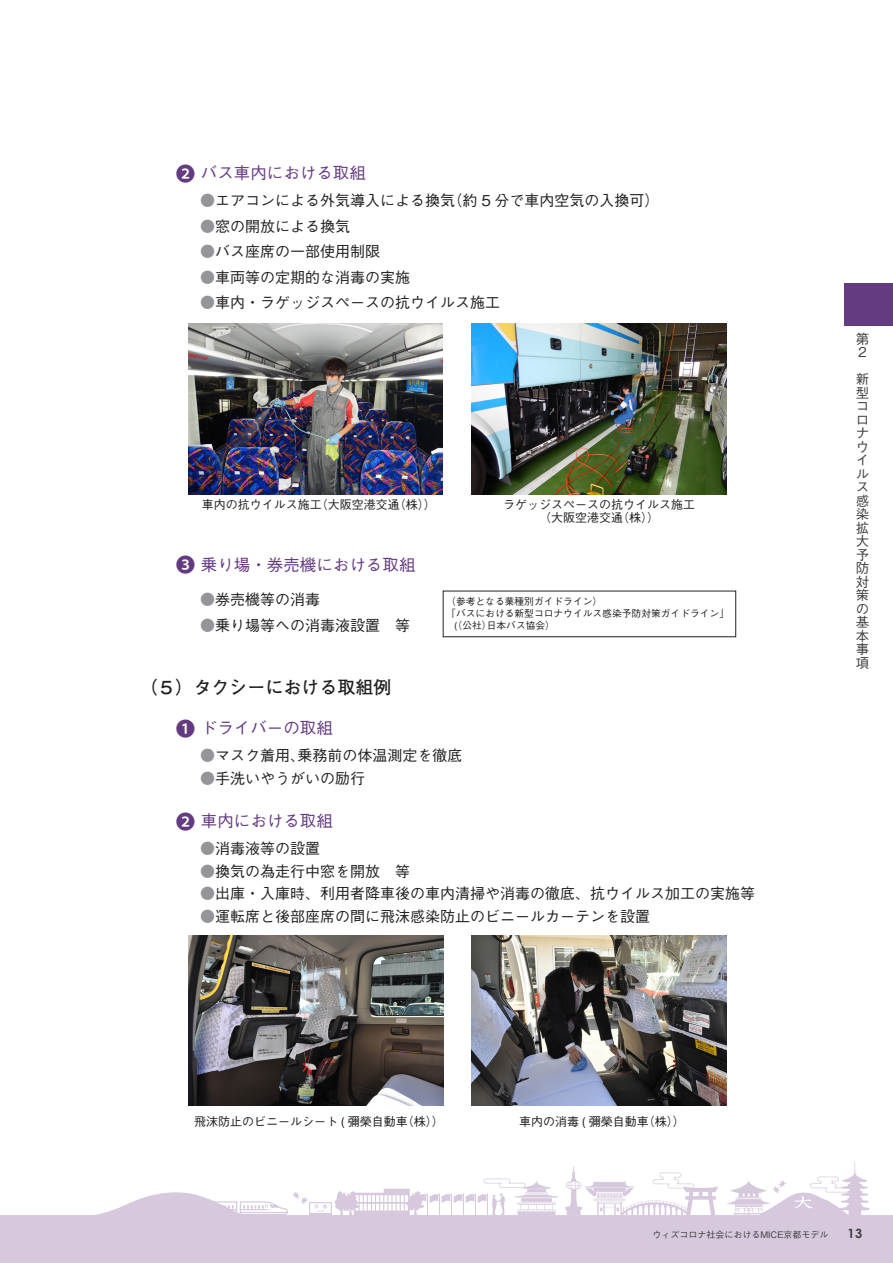
<style>
.page{position:relative;width:893px;height:1263px;background:#fff}
.page>*{position:absolute;margin:0;border:0;box-sizing:border-box;transform-origin:0 0}
.t1{font:700 18px "Futo Go B101 Pro";color:#231f20}
.t2{font:500 16.5px "Gothic BBB Pro";color:#643a81}
.t3{font:500 15px "Gothic BBB Pro";color:#231f20}
.t4{font:500 13.5px/13.5px "Gothic BBB Pro";color:#3e3e3f}
.t5{font:700 12.75px "Century Gothic";color:#3e3e3f}
.t6{font:500 12px/13.5px "Gothic BBB Pro";color:#231f20;text-align:center}
.t7{font:500 9.75px "Gothic BBB Pro";color:#231f20}
.t8{font:500 9px "Gothic BBB Pro";color:#3e3e3f}
.s1{font-family:"Koz Go Pr 6 N";font-weight:400;font-size:19.5px}
.s2{color:#939598}
</style>
<div class="page">
<div style="left:0;top:1215px;width:893px;height:48px;background:#d6c9dd"></div>
<svg style="left:95px;top:1178px;width:464px;height:37px"></svg>
<svg style="left:565px;top:1166px;width:153px;height:49px"></svg>
<svg style="left:726px;top:1161px;width:144px;height:54px"></svg>
<div style="left:443px;top:591px;width:293px;height:46px;border:1px solid #231f20"></div>
<img style="left:188px;top:936px;width:255px;height:170px">
<img style="left:471px;top:936px;width:255px;height:170px">
<img style="left:188px;top:324px;width:255px;height:170px">
<img style="left:472px;top:324px;width:254px;height:170px">
<div style="left:844px;top:283px;width:49px;height:42px;background:#643a81"></div>
<p class="t2" style="left:176px;top:160px;width:191px"><span class="s1">❷</span> バス車内における取組</p>
<p class="t3" style="left:200px;top:189px;width:461px"><span class="s2">●</span>エアコンによる外気導入による換気（約 5 分で車内空気の入換可）</p>
<p class="t3" style="left:200px;top:214px;width:151px"><span class="s2">●</span>窓の開放による換気</p>
<p class="t3" style="left:200px;top:240px;width:181px"><span class="s2">●</span>バス座席の一部使用制限</p>
<p class="t3" style="left:200px;top:265px;width:212px"><span class="s2">●</span>車両等の定期的な消毒の実施</p>
<p class="t3" style="left:200px;top:291px;width:302px"><span class="s2">●</span>車内・ラゲッジスペースの抗ウイルス施工</p>
<p class="t6" style="left:202px;top:496px;width:235px">車内の抗ウイルス施工（大阪空港交通（株））</p>
<p class="t6" style="left:503px;top:496px;width:193px">ラゲッジスペースの抗ウイルス施工（大阪空港交通（株））</p>
<p class="t2" style="left:176px;top:552px;width:241px"><span class="s1">❸</span> 乗り場・券売機における取組</p>
<p class="t3" style="left:200px;top:587px;width:121px"><span class="s2">●</span>券売機等の消毒</p>
<p class="t3" style="left:200px;top:613px;width:212px"><span class="s2">●</span>乗り場等への消毒液設置　等</p>
<p class="t1" style="left:139px;top:672px;width:253px">（５）タクシーにおける取組例</p>
<p class="t2" style="left:176px;top:715px;width:158px"><span class="s1">❶</span> ドライバーの取組</p>
<p class="t7" style="left:446px;top:594px;width:157px">（参考となる業種別ガイドライン）</p>
<p class="t7" style="left:446px;top:606px;width:284px">「バスにおける新型コロナウイルス感染予防対策ガイドライン」</p>
<p class="t7" style="left:453px;top:618px;width:104px">(（公社）日本バス協会）</p>
<p class="t3" style="left:200px;top:744px;width:264px"><span class="s2">●</span>マスク着用、乗務前の体温測定を徹底</p>
<p class="t3" style="left:200px;top:766px;width:166px"><span class="s2">●</span>手洗いやうがいの励行</p>
<p class="t2" style="left:176px;top:808px;width:158px"><span class="s1">❷</span> 車内における取組</p>
<p class="t3" style="left:200px;top:837px;width:121px"><span class="s2">●</span>消毒液等の設置</p>
<p class="t3" style="left:200px;top:859px;width:212px"><span class="s2">●</span>換気の為走行中窓を開放　等</p>
<p class="t3" style="left:200px;top:882px;width:557px"><span class="s2">●</span>出庫・入庫時、利用者降車後の車内清掃や消毒の徹底、抗ウイルス加工の実施等</p>
<p class="t3" style="left:200px;top:904px;width:452px"><span class="s2">●</span>運転席と後部座席の間に飛沫感染防止のビニールカーテンを設置</p>
<p class="t6" style="left:194px;top:1113px;width:251px">飛沫防止のビニールシート ( 彌榮自動車（株））</p>
<p class="t6" style="left:519px;top:1113px;width:167px">車内の消毒 ( 彌榮自動車（株））</p>
<p class="t4" style="left:856px;top:330px;width:22px;line-height:14.2px">第<br>２　</p>
<p class="t4" style="left:856px;top:371px;width:15px">新型コロナウイルス感染拡大予防対策の基本事項</p>
<p class="t8" style="left:652px;top:1227px;width:178px">ウィズコロナ社会におけるMICE京都モデル</p>
<p class="t5" style="left:847px;top:1223px;width:16px">13</p>
</div>
